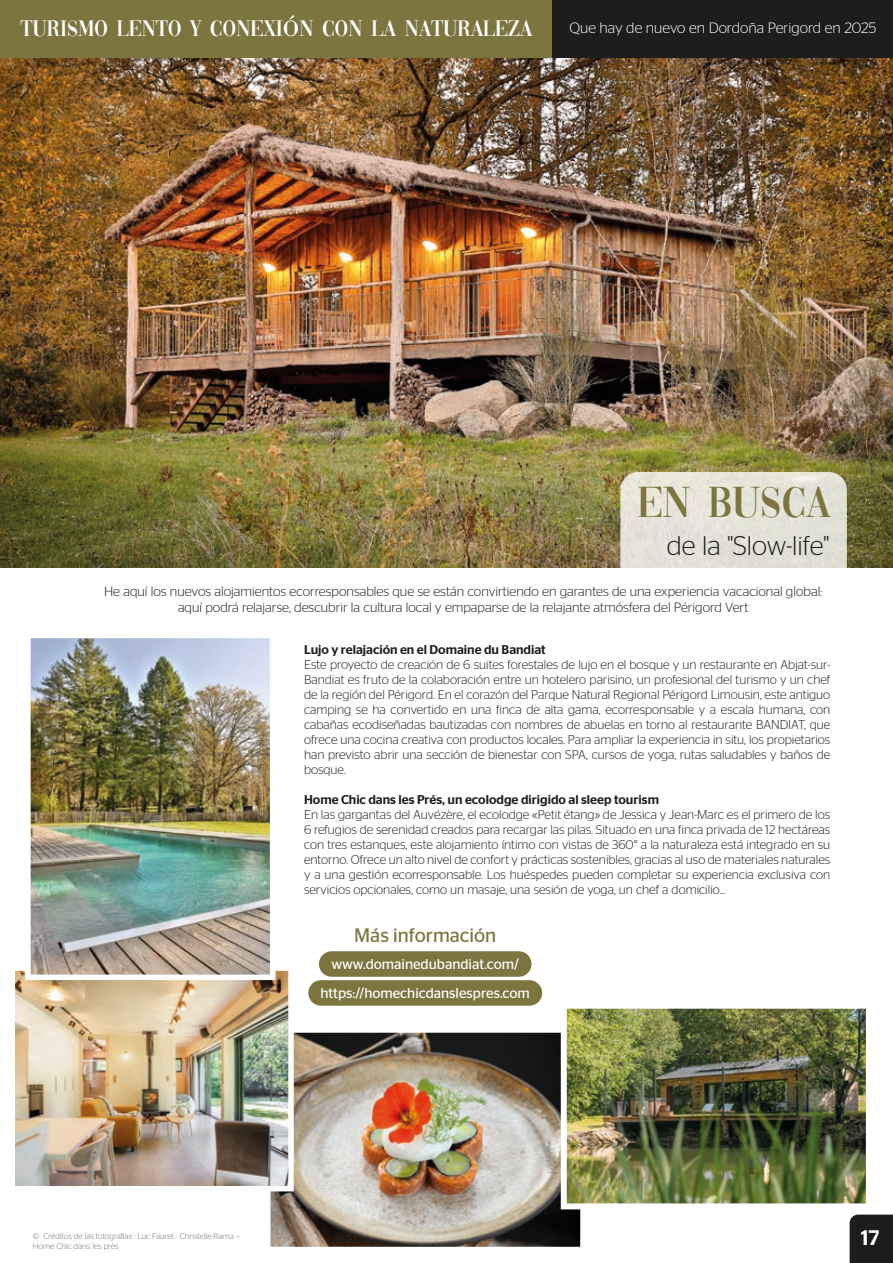
<style>
.page{position:relative;width:893px;height:1263px;background:#fff}
.page>*{position:absolute;margin:0;border:0;box-sizing:border-box;transform-origin:0 0}
.t1{font:45px "Vogue";color:#7c753f}
.t2{font:300 27px "Stag Sans";color:#1d1d1b}
.t3{font:23.25px "Vogue";letter-spacing:-.01em;color:#fff}
.t4{font:500 21px "Stag Sans";color:#fff}
.t5{font:19.5px "Stag Sans";color:#7c753f}
.t6{font:300 15px "Stag Sans";color:#fff}
.t7{font:14.25px "Stag Sans";color:#fff}
.t8{font:300 13.5px/16.2px "Stag Sans";color:#1d1d1b;text-align:center}
.t9{font:300 12.75px/15px "Stag Sans";color:#1d1d1b;text-align:justify}
.t10{font:500 12.75px "Stag Sans";color:#1d1d1b}
.t11{font:300 8.25px/9.9px "Stag Sans";color:#70706f}
.s1{font-family:"Bodoni"}
</style>
<div class="page">
<img style="left:0;top:57px;width:893px;height:511px">
<svg style="left:620px;top:472px;width:227px;height:122px;fill:#e6e4d9"></svg>
<div style="left:850px;top:1214px;width:43px;height:49px;background:#1d1d1b"></div>
<img style="left:271px;top:1034px;width:308px;height:212px">
<div style="left:264px;top:1027px;width:322px;height:226px;border:6px solid #fff"></div>
<img style="left:16px;top:971px;width:272px;height:214px">
<div style="left:10px;top:965px;width:284px;height:226px;border:5px solid #fff"></div>
<img style="left:568px;top:1010px;width:297px;height:192px">
<div style="left:561px;top:1003px;width:311px;height:206px;border:6px solid #fff"></div>
<img style="left:31px;top:639px;width:238px;height:335px">
<div style="left:25px;top:633px;width:250px;height:347px;border:5px solid #fff"></div>
<div style="left:319px;top:951px;width:212px;height:26px;background:#7c753f;border-radius:13px"></div>
<div style="left:308px;top:980px;width:234px;height:26px;background:#7c753f;border-radius:13px"></div>
<div style="left:0;top:0;width:553px;height:57px;background:#7c753f"></div>
<div style="left:553px;top:0;width:340px;height:57px;background:#1d1d1b"></div>
<h3 class="t3" style="left:21px;top:20px;width:513px">TURISMO LENTO Y CONEXI<span class="s1">Ó</span>N CON LA NATURALEZA</h3>
<p class="t6" style="left:569px;top:20px;width:309px">Que hay de nuevo en Dordoña Perigord en 2025</p>
<h1 class="t1" style="left:637px;top:486px;width:194px">EN BUSCA</h1>
<h2 class="t2" style="left:667px;top:531px;width:164px">de la "Slow-life"</h2>
<p class="t8" style="left:104px;top:582px;width:720px">He aquí los nuevos alojamientos ecorresponsables que se están convirtiendo en garantes de una experiencia vacacional global: aquí podrá relajarse, descubrir la cultura local y empaparse de la relajante atmósfera del Périgord Vert</p>
<p class="t10" style="left:304px;top:642px;width:243px">Lujo y relajación en el Domaine du Bandiat</p>
<p class="t9" style="left:304px;top:657px;width:528px">Este proyecto de creación de 6 suites forestales de lujo en el bosque y un restaurante en Abjat-sur-Bandiat es fruto de la colaboración entre un hotelero parisino, un profesional del turismo y un chef de la región del Périgord. En el corazón del Parque Natural Regional Périgord Limousin, este antiguo camping se ha convertido en una finca de alta gama, ecorresponsable y a escala humana, con cabañas ecodiseñadas bautizadas con nombres de abuelas en torno al restaurante BANDIAT, que ofrece una cocina creativa con productos locales. Para ampliar la experiencia in situ, los propietarios han previsto abrir una sección de bienestar con SPA, cursos de yoga, rutas saludables y baños de bosque.</p>
<p class="t10" style="left:304px;top:792px;width:356px">Home Chic dans les Prés, un ecolodge dirigido al sleep tourism</p>
<p class="t9" style="left:304px;top:807px;width:528px">En las gargantas del Auvézère, el ecolodge «Petit étang» de Jessica y Jean-Marc es el primero de los 6 refugios de serenidad creados para recargar las pilas. Situado en una finca privada de 12 hectáreas con tres estanques, este alojamiento íntimo con vistas de 360° a la naturaleza está integrado en su entorno. Ofrece un alto nivel de confort y prácticas sostenibles, gracias al uso de materiales naturales y a una gestión ecorresponsable. Los huéspedes pueden completar su experiencia exclusiva con servicios opcionales, como un masaje, una sesión de yoga, un chef a domicilio...</p>
<h3 class="t5" style="left:354px;top:924px;width:144px">Más información</h3>
<p class="t7" style="left:331px;top:956px;width:189px">www.domainedubandiat.com/</p>
<p class="t7" style="left:320px;top:984px;width:211px">https://homechicdanslespres.com</p>
<p class="t11" style="left:33px;top:1231px;width:208px">© Créditos de las fotografías : Luc Fauret - Christelle Rama –<br>Home Chic dans les près</p>
<h3 class="t4" style="left:861px;top:1225px;width:20px">17</h3>
</div>
